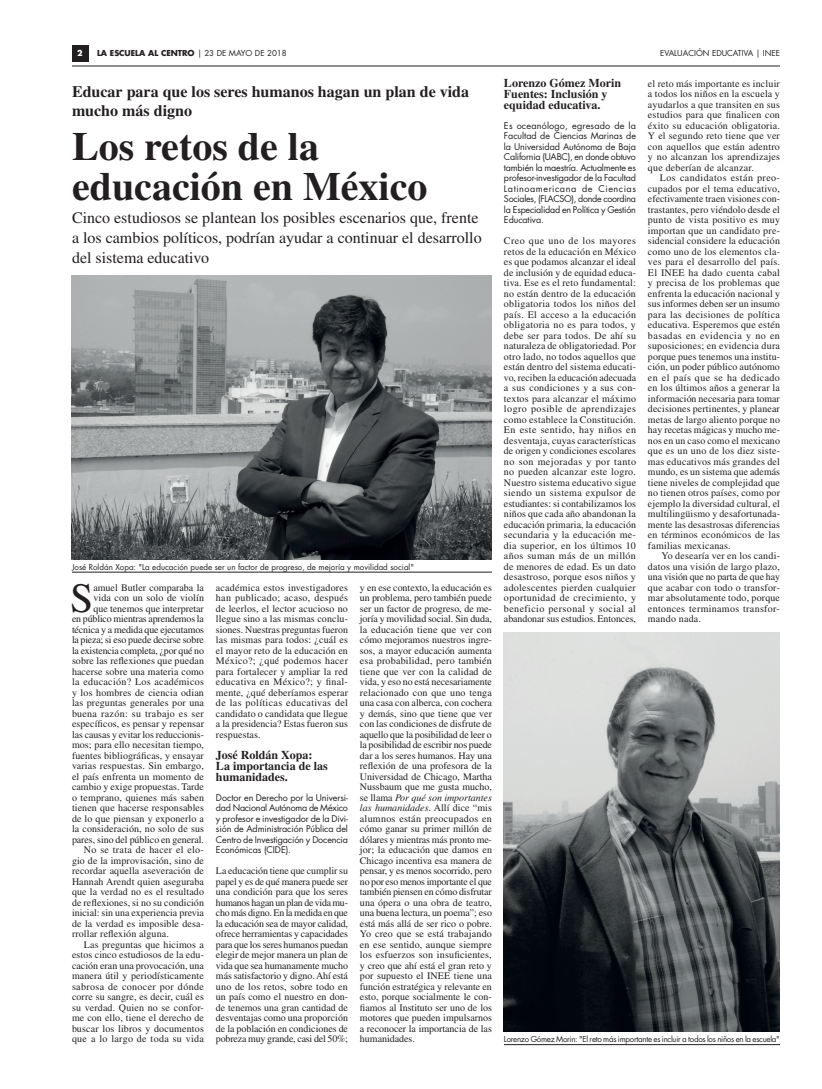
<style>
.page{position:relative;width:822px;height:1089px;background:#fff}
.page>*{position:absolute;margin:0;border:0;box-sizing:border-box;transform-origin:0 0}
.Body_Text{font:41.7px "Times LT Std";color:#231f20}
.Cabeza{font:700 40px/40px "Times LT Std";color:#231f20}
.Sumario{font:16px/20px "Times LT Std";color:#231f20}
.Balazo{font:700 16px/19px "Times LT Std";color:#231f20}
.Subtítulos_BodyText{font:700 12px/11px "Times LT Std";color:#231f20}
.Body_Text-2{font:10px/10.5px "Times LT Std";letter-spacing:.015em;color:#231f20;text-align:justify}
.Subtítulos_BodyText-2{font:9px/10.5px "Futura Std";letter-spacing:-.025em;color:#231f20;text-align:justify}
.Body_Text-3{font:9px/10.5px "Futura Std";letter-spacing:-.015em;color:#231f20;text-align:justify}
.Pie_de_foto{font:8px "Futura Std";color:#231f20}
.Pie_de_foto-2{font:8px "Futura Std";letter-spacing:-.035em;color:#231f20}
.t1{font:700 8px "Futura Std";color:#231f20}
.t2{font:700 8px "Futura Std";color:#fff}
.s1{font-weight:400}
.s2{font-style:italic}
</style>
<div class="page">
<hr style="left:72px;top:65px;width:708px;height:1px;background:#231f20">
<div style="left:72px;top:45px;width:17px;height:17px;background:#231f20"></div>
<img style="left:72px;top:276px;width:420px;height:283px">
<hr style="left:72px;top:572px;width:420px;height:1px;background:#231f20">
<hr style="left:504px;top:1044px;width:276px;height:1px;background:#231f20">
<img style="left:504px;top:633px;width:276px;height:399px">
<p class="t2" style="left:77px;top:47px;width:7px">2</p>
<p class="t1" style="left:97px;top:47px;width:191px">LA ESCUELA AL CENTRO <span class="s1">| 23 DE MAYO DE 2018</span></p>
<p class="Pie_de_foto" style="left:660px;top:48px;width:121px">EVALUACIÓN EDUCATIVA | INEE</p>
<p class="Balazo" style="left:72px;top:82px;width:399px">Educar para que los seres humanos hagan un plan de vida mucho más digno</p>
<p class="Cabeza" style="left:72px;top:126px;width:357px">Los retos de la educación en México</p>
<p class="Sumario" style="left:72px;top:208px;width:411px">Cinco estudiosos se plantean los posibles escenarios que, frente a los cambios políticos, podrían ayudar a continuar el desarrollo del sistema educativo</p>
<p class="Pie_de_foto" style="left:72px;top:562px;width:344px">José Roldán Xopa: "La educación puede ser un factor de progreso, de mejoría y movilidad social"</p>
<p class="Body_Text" style="left:70px;top:575px;width:25px">S</p>
<p class="Body_Text-2" style="left:72px;top:582px;width:134px;text-align:right">amuel Butler comparaba la<br>vida con un solo de violín<br>que tenemos que interpretar<br>en público mientras aprendemos la técnica y a medida que ejecutamos la pieza; si eso puede decirse sobre la existencia completa, ¿por qué no sobre las reflexiones que puedan hacerse sobre una materia como la educación? Los académicos y los hombres de ciencia odian las preguntas generales por una buena razón: su trabajo es ser específicos, es pensar y repensar las causas y evitar los reduccionis&shy;mos; para ello necesitan tiempo, fuentes bibliográficas, y ensayar varias respuestas. Sin embargo, el país enfrenta un momento de cambio y exige propuestas. Tarde o temprano, quienes más saben tienen que hacerse responsables de lo que piensan y exponerlo a la consideración, no solo de sus pares, sino del público en general.</p>
<p class="Body_Text-2" style="left:72px;top:845px;width:134px;text-indent:12px">No se trata de hacer el elo&shy;gio de la improvisación, sino de recordar aquella aseveración de Hannah Arendt quien aseguraba que la verdad no es el resultado de reflexiones, si no su condición inicial: sin una experiencia previa de la verdad es imposible desa&shy;rrollar reflexión alguna.</p>
<p class="Body_Text-2" style="left:72px;top:939px;width:134px;text-indent:12px">Las preguntas que hicimos a estos cinco estudiosos de la edu&shy;cación eran una provocación, una manera útil y periodísticamente sabrosa de conocer por dónde corre su sangre, es decir, cuál es su verdad. Quien no se confor&shy;me con ello, tiene el derecho de buscar los libros y documentos que a lo largo de toda su vida</p>
<p class="Body_Text-2" style="left:216px;top:582px;width:134px">académica estos investigadores han publicado; acaso, después de leerlos, el lector acucioso no llegue sino a las mismas conclu&shy;siones. Nuestras preguntas fueron las mismas para todos: ¿cuál es el mayor reto de la educación en México?; ¿qué podemos hacer para fortalecer y ampliar la red educativa en México?; y final&shy;mente, ¿qué deberíamos esperar de las políticas educativas del candidato o candidata que llegue a la presidencia? Estas fueron sus respuestas.</p>
<p class="Subtítulos_BodyText" style="left:216px;top:749px;width:113px">José Roldán Xopa:<br>La importancia de las humanidades.</p>
<p class="Body_Text-3" style="left:216px;top:793px;width:134px">Doctor en Derecho por la Universi&shy;dad Nacional Autónoma de México y profesor e investigador de la Divi&shy;sión de Administración Pública del Centro de Investigación y Docencia Económicas (CIDE).</p>
<p class="Body_Text-2" style="left:216px;top:866px;width:134px">La educación tiene que cumplir su papel y es de qué manera puede ser una condición para que los seres humanos hagan un plan de vida mu&shy;cho más digno. En la medida en que la educación sea de mayor calidad, ofrece herramientas y capacidades para que los seres humanos puedan elegir de mejor manera un plan de vida que sea humanamente mucho más satisfactorio y digno. Ahí está uno de los retos, sobre todo en un país como el nuestro en don&shy;de tenemos una gran cantidad de desventajas como una proporción de la población en condiciones de pobreza muy grande, casi del 50%;</p>
<p class="Body_Text-2" style="left:360px;top:582px;width:134px">y en ese contexto, la educación es un problema, pero también puede ser un factor de progreso, de me&shy;joría y movilidad social. Sin duda, la educación tiene que ver con cómo mejoramos nuestros ingre&shy;sos, a mayor educación aumenta esa probabilidad, pero también tiene que ver con la calidad de vida, y eso no está necesariamente relacionado con que uno tenga una casa con alberca, con cochera y demás, sino que tiene que ver con las condiciones de disfrute de aquello que la posibilidad de leer o la posibilidad de escribir nos puede dar a los seres humanos. Hay una reflexión de una profesora de la Universidad de Chicago, Martha Nussbaum que me gusta mucho, se llama <span class="s2">Por qué son importantes las humanidades</span>. Allí dice “mis alumnos están preocupados en cómo ganar su primer millón de dólares y mientras más pronto me&shy;jor; la educación que damos en Chicago incentiva esa manera de pensar, y es menos socorrido, pero no por eso menos importante el que también piensen en cómo disfrutar una ópera o una obra de teatro, una buena lectura, un poema”; eso está más allá de ser rico o pobre.<br>Yo creo que se está trabajando en ese sentido, aunque siempre los esfuerzos son insuficientes, y creo que ahí está el gran reto y por supuesto el INEE tiene una función estratégica y relevante en esto, porque socialmente le con&shy;fiamos al Instituto ser uno de los motores que pueden impulsarnos a reconocer la importancia de las humanidades.</p>
<p class="Subtítulos_BodyText" style="left:504px;top:77px;width:119px">Lorenzo Gómez Morin<br>Fuentes: Inclusión y equidad educativa.</p>
<p class="Subtítulos_BodyText-2" style="left:504px;top:121px;width:134px">Es oceanólogo, egresado de la Facultad de Ciencias Marinas de la Universidad Autónoma de Baja California (UABC), en donde obtuvo también la maestría. Actualmente es profesor-investigador de la Facultad Latinoamericana de Ciencias Sociales, (FLACSO), donde coordina la Especialidad en Política y Gestión Educativa.</p>
<p class="Body_Text-2" style="left:504px;top:236px;width:134px">Creo que uno de los mayores retos de la educación en México es que podamos alcanzar el ideal de inclusión y de equidad educa&shy;tiva. Ese es el reto fundamental: no están dentro de la educación obligatoria todos los niños del país. El acceso a la educación obligatoria no es para todos, y debe ser para todos. De ahí su naturaleza de obligatoriedad. Por otro lado, no todos aquellos que están dentro del sistema educati&shy;vo, reciben la educación adecuada a sus condiciones y a sus con&shy;textos para alcanzar el máximo logro posible de aprendizajes como establece la Constitución.<br>En este sentido, hay niños en desventaja, cuyas características de origen y condiciones escolares no son mejoradas y por tanto no pueden alcanzar este logro.<br>Nuestro sistema educativo sigue siendo un sistema expulsor de estudiantes: si contabilizamos los niños que cada año abandonan la educación primaria, la educación secundaria y la educación me&shy;dia superior, en los últimos 10 años suman más de un millón de menores de edad. Es un dato desastroso, porque esos niños y adolescentes pierden cualquier oportunidad de crecimiento, y beneficio personal y social al abandonar sus estudios. Entonces,</p>
<p class="Body_Text-2" style="left:648px;top:78px;width:134px">el reto más importante es incluir a todos los niños en la escuela y ayudarlos a que transiten en sus estudios para que finalicen con éxito su educación obligatoria.<br>Y el segundo reto tiene que ver con aquellos que están adentro y no alcanzan los aprendizajes que deberían de alcanzar.</p>
<p class="Body_Text-2" style="left:648px;top:173px;width:134px;text-indent:12px">Los candidatos están preo&shy;cupados por el tema educativo, efectivamente traen visiones con&shy;trastantes, pero viéndolo desde el punto de vista positivo es muy importan que un candidato pre&shy;sidencial considere la educación como uno de los elementos cla&shy;ves para el desarrollo del país.<br>El INEE ha dado cuenta cabal y precisa de los problemas que enfrenta la educación nacional y sus informes deben ser un insumo para las decisiones de política educativa. Esperemos que estén basadas en evidencia y no en suposiciones; en evidencia dura porque pues tenemos una institu&shy;ción, un poder público autónomo en el país que se ha dedicado en los últimos años a generar la información necesaria para tomar decisiones pertinentes, y planear metas de largo aliento porque no hay recetas mágicas y mucho me&shy;nos en un caso como el mexicano que es un uno de los diez siste&shy;mas educativos más grandes del mundo, es un sistema que además tiene niveles de complejidad que no tienen otros países, como por ejemplo la diversidad cultural, el multilingüismo y desafortunada&shy;mente las desastrosas diferencias en términos económicos de las familias mexicanas.</p>
<p class="Body_Text-2" style="left:648px;top:551px;width:134px;text-indent:13px">Yo desearía ver en los candi&shy;datos una visión de largo plazo, una visión que no parta de que hay que acabar con todo o transfor&shy;mar absolutamente todo, porque entonces terminamos transfor&shy;mando nada.</p>
<p class="Pie_de_foto-2" style="left:504px;top:1034px;width:277px">Lorenzo Gómez Morin: "El reto más importante es incluir a todos los niños en la escuela"</p>
</div>
